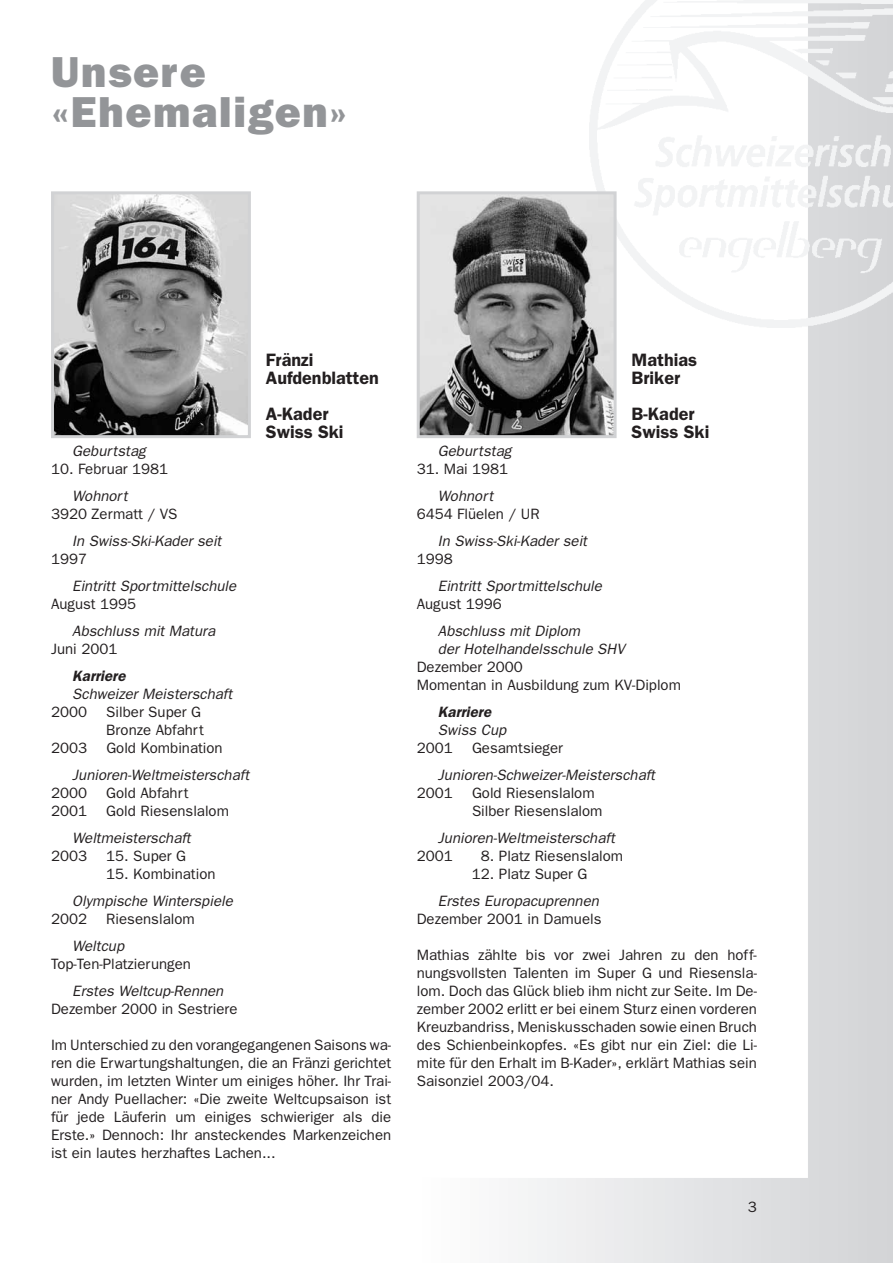
<style>
.page{position:relative;width:893px;height:1263px;background:#fff}
.page>*{position:absolute;margin:0;border:0;box-sizing:border-box;transform-origin:0 0}
.t1{font:800 43.5px/40.5px "Franklin Gothic";letter-spacing:.035em;color:#939598}
.t2{font:600 18px/18px "Franklin Gothic";color:#231f20}
.t3{font:15px/18px "Franklin Gothic";color:#231f20}
.t4{font:italic 15px/18px "Franklin Gothic";color:#231f20}
.t5{font:italic 600 15px "Franklin Gothic";color:#231f20}
</style>
<div class="page">
<svg style="left:518px;top:123px;width:375px;height:1140px"></svg>
<img style="left:590px;top:0;width:303px;height:327px">
<img style="left:55px;top:195px;width:192px;height:239px">
<div style="left:51px;top:191px;width:200px;height:247px;border:3px solid #d1d2d4"></div>
<img style="left:421px;top:195px;width:192px;height:239px">
<div style="left:417px;top:191px;width:200px;height:247px;border:3px solid #d1d2d4"></div>
<h1 class="t1" style="left:51px;top:51px;width:298px">Unsere «Ehemaligen»</h1>
<p class="t2" style="left:266px;top:351px;width:115px">Fränzi<br>Aufdenblatten</p>
<p class="t2" style="left:266px;top:405px;width:79px">A-Kader<br>Swiss Ski</p>
<p class="t4" style="left:72px;top:442px;width:75px">Geburtstag</p>
<p class="t3" style="left:51px;top:460px;width:119px">10. Februar 1981</p>
<p class="t4" style="left:72px;top:487px;width:57px">Wohnort</p>
<p class="t3" style="left:51px;top:505px;width:128px">3920 Zermatt / VS</p>
<p class="t4" style="left:72px;top:532px;width:151px">In Swiss-Ski-Kader seit</p>
<p class="t3" style="left:51px;top:550px;width:37px">1997</p>
<p class="t4" style="left:72px;top:577px;width:165px">Eintritt Sportmittelschule</p>
<p class="t3" style="left:51px;top:595px;width:87px">August 1995</p>
<p class="t4" style="left:72px;top:622px;width:144px">Abschluss mit Matura</p>
<p class="t3" style="left:51px;top:640px;width:68px">Juni 2001</p>
<p class="t5" style="left:72px;top:667px;width:55px">Karriere</p>
<p class="t4" style="left:72px;top:685px;width:161px">Schweizer Meisterschaft</p>
<p class="t3" style="left:51px;top:703px;width:37px">2000</p>
<p class="t3" style="left:106px;top:703px;width:99px">Silber Super G<br>Bronze Abfahrt</p>
<p class="t3" style="left:51px;top:739px;width:37px">2003</p>
<p class="t3" style="left:106px;top:739px;width:118px">Gold Kombination</p>
<p class="t4" style="left:72px;top:766px;width:178px">Junioren-Weltmeisterschaft</p>
<p class="t3" style="left:51px;top:784px;width:37px">2000</p>
<p class="t3" style="left:106px;top:784px;width:84px">Gold Abfahrt</p>
<p class="t3" style="left:51px;top:802px;width:37px">2001</p>
<p class="t3" style="left:106px;top:802px;width:124px">Gold Riesenslalom</p>
<p class="t4" style="left:72px;top:829px;width:120px">Weltmeisterschaft</p>
<p class="t3" style="left:51px;top:847px;width:37px">2003</p>
<p class="t3" style="left:106px;top:847px;width:81px">15. Super G</p>
<p class="t3" style="left:106px;top:865px;width:111px">15. Kombination</p>
<p class="t4" style="left:72px;top:892px;width:162px">Olympische Winterspiele</p>
<p class="t3" style="left:51px;top:910px;width:37px">2002</p>
<p class="t3" style="left:106px;top:910px;width:90px">Riesenslalom</p>
<p class="t4" style="left:72px;top:937px;width:53px">Weltcup</p>
<p class="t3" style="left:51px;top:955px;width:141px">Top-Ten-Platzierungen</p>
<p class="t4" style="left:72px;top:982px;width:153px">Erstes Weltcup-Rennen</p>
<p class="t3" style="left:51px;top:1000px;width:188px">Dezember 2000 in Sestriere</p>
<p class="t3" style="left:51px;top:1036px;width:342px;text-align:justify">Im Unterschied zu den vorangegangenen Saisons wa&shy;ren die Erwartungshaltungen, die an Fränzi gerichtet wurden, im letzten Winter um einiges höher. Ihr Trai&shy;ner Andy Puellacher: «Die zweite Weltcupsaison ist für jede Läuferin um einiges schwieriger als die Erste.» Dennoch: Ihr ansteckendes Markenzeichen ist ein lautes herzhaftes Lachen...</p>
<p class="t2" style="left:632px;top:351px;width:67px">Mathias<br>Briker</p>
<p class="t2" style="left:632px;top:405px;width:79px">B-Kader<br>Swiss Ski</p>
<p class="t4" style="left:438px;top:442px;width:75px">Geburtstag</p>
<p class="t3" style="left:417px;top:460px;width:93px">31. Mai 1981</p>
<p class="t4" style="left:438px;top:487px;width:57px">Wohnort</p>
<p class="t3" style="left:417px;top:505px;width:125px">6454 Flüelen / UR</p>
<p class="t4" style="left:438px;top:532px;width:151px">In Swiss-Ski-Kader seit</p>
<p class="t3" style="left:417px;top:550px;width:37px">1998</p>
<p class="t4" style="left:438px;top:577px;width:165px">Eintritt Sportmittelschule</p>
<p class="t3" style="left:417px;top:595px;width:87px">August 1996</p>
<p class="t4" style="left:438px;top:622px;width:188px">Abschluss mit Diplom<br>der Hotelhandelsschule SHV</p>
<p class="t3" style="left:417px;top:658px;width:266px">Dezember 2000<br>Momentan in Ausbildung zum KV-Diplom</p>
<p class="t5" style="left:438px;top:703px;width:55px">Karriere</p>
<p class="t4" style="left:438px;top:721px;width:70px">Swiss Cup</p>
<p class="t3" style="left:417px;top:739px;width:37px">2001</p>
<p class="t3" style="left:472px;top:739px;width:92px">Gesamtsieger</p>
<p class="t4" style="left:438px;top:766px;width:219px">Junioren-Schweizer-Meisterschaft</p>
<p class="t3" style="left:417px;top:784px;width:37px">2001</p>
<p class="t3" style="left:472px;top:784px;width:132px">Gold Riesenslalom<br>Silber Riesenslalom</p>
<p class="t4" style="left:438px;top:829px;width:178px">Junioren-Weltmeisterschaft</p>
<p class="t3" style="left:417px;top:847px;width:37px">2001</p>
<p class="t3" style="left:481px;top:847px;width:144px">8. Platz Riesenslalom</p>
<p class="t3" style="left:472px;top:865px;width:117px">12. Platz Super G</p>
<p class="t4" style="left:438px;top:892px;width:162px">Erstes Europacuprennen</p>
<p class="t3" style="left:417px;top:910px;width:186px">Dezember 2001 in Damuels</p>
<p class="t3" style="left:417px;top:946px;width:342px;text-align:justify">Mathias zählte bis vor zwei Jahren zu den hoff&shy;nungsvollsten Talenten im Super G und Riesensla&shy;lom. Doch das Glück blieb ihm nicht zur Seite. Im De&shy;zember 2002 erlitt er bei einem Sturz einen vorderen Kreuzbandriss, Meniskusschaden sowie einen Bruch des Schienbeinkopfes. «Es gibt nur ein Ziel: die Li&shy;mite für den Erhalt im B-Kader», erklärt Mathias sein Saisonziel 2003/04.</p>
<p class="t3" style="left:748px;top:1198px;width:10px">3</p>
</div>
